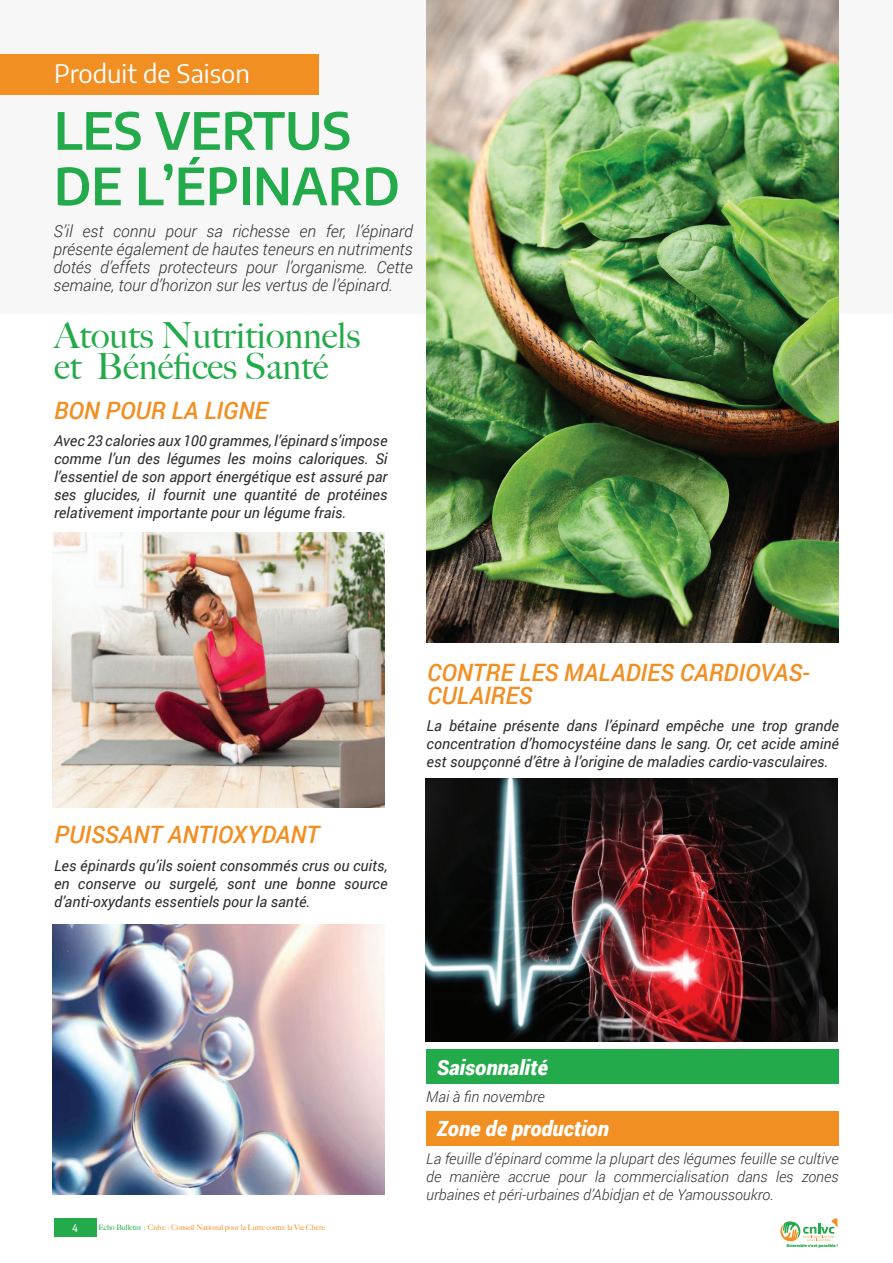
<style>
.page{position:relative;width:893px;height:1263px;background:#fff}
.page>*{position:absolute;margin:0;border:0;box-sizing:border-box;transform-origin:0 0}
.t1{font:600 51px/55.5px "Encode Sans";color:#23aa4a}
.t2{font:500 36px/31.5px "Big Caslon";color:#23aa4a}
.t3{font:25.5px "Encode Sans";color:#fff}
.t4{font:italic 500 24px/22.5px "Roboto";color:#f28f23}
.t5{font:italic 900 21px "Roboto";color:#fff}
.t6{font:italic 300 16.5px/18px "Roboto";color:#312e32;text-align:justify}
.t7{font:italic 15px/18px "Roboto";color:#312e32;text-align:justify}
.t8{font:italic 300 15px/18px "Roboto";color:#312e32;text-align:justify}
.t9{font:500 10.5px "Encode Sans Compressed";color:#fff}
.t10{font:500 7.5px "Big Caslon";color:#f28f23}
.t11{font:900 3.9px "Montserrat";color:#23aa4a}
.s1{color:#23aa4a}
</style>
<div class="page">
<div style="left:54px;top:1218px;width:42px;height:19px;background:#23aa4a"></div>
<svg style="left:780px;top:1218px;width:57px;height:24px"></svg>
<div style="left:426px;top:1049px;width:413px;height:35px;background:#23aa4a"></div>
<div style="left:426px;top:1111px;width:413px;height:35px;background:#f28f23"></div>
<div style="left:0;top:0;width:893px;height:314px;background:#f7f7f8"></div>
<div style="left:0;top:54px;width:319px;height:40px;background:#f28f23"></div>
<img style="left:427px;top:0;width:412px;height:643px">
<img style="left:426px;top:778px;width:412px;height:263px">
<img style="left:53px;top:532px;width:331px;height:276px">
<img style="left:53px;top:925px;width:331px;height:269px">
<h3 class="t3" style="left:54px;top:56px;width:197px">Produit de Saison</h3>
<h1 class="t1" style="left:54px;top:100px;width:347px">LES VERTUS<br>DE L’ÉPINARD</h1>
<p class="t6" style="left:53px;top:222px;width:361px">S’il est connu pour sa richesse en fer, l’épinard présente également de hautes teneurs en nutriments dotés d’effets protecteurs pour l’organisme. Cette semaine, tour d’horizon sur les vertus de l’épinard.</p>
<h2 class="t2" style="left:54px;top:318px;width:308px">Atouts Nutritionnels et Bénéfices Santé</h2>
<h3 class="t4" style="left:54px;top:398px;width:215px">BON POUR LA LIGNE</h3>
<p class="t7" style="left:54px;top:431px;width:335px">Avec 23 calories aux 100 grammes, l’épinard s’impose comme l’un des légumes les moins caloriques. Si l’essentiel de son apport énergétique est assuré par ses glucides, il fournit une quantité de protéines relativement importante pour un légume frais.</p>
<h3 class="t4" style="left:55px;top:823px;width:266px">PUISSANT ANTIOXYDANT</h3>
<p class="t7" style="left:54px;top:856px;width:335px">Les épinards qu’ils soient consommés crus ou cuits, en conserve ou surgelé, sont une bonne source d’anti-oxydants essentiels pour la santé.</p>
<h3 class="t4" style="left:427px;top:661px;width:384px">CONTRE LES MALADIES CARDIOVAS-<br>CULAIRES</h3>
<p class="t7" style="left:427px;top:716px;width:414px">La bétaine présente dans l’épinard empêche une trop grande concentration d’homocystéine dans le sang. Or, cet acide aminé est soupçonné d’être à l’origine de maladies cardio-vasculaires.</p>
<p class="t9" style="left:72px;top:1221px;width:7px">4</p>
<p class="t10" style="left:98px;top:1221px;width:228px"><span class="s1">Echo Bulletin :</span> Cnlvc : Conseil National pour la Lutte contre la Vie Chère</p>
<h3 class="t5" style="left:437px;top:1052px;width:112px">Saisonnalité</h3>
<p class="t8" style="left:426px;top:1087px;width:120px">Mai à fin novembre</p>
<h3 class="t5" style="left:437px;top:1114px;width:173px">Zone de production</h3>
<p class="t8" style="left:426px;top:1149px;width:414px">La feuille d’épinard comme la plupart des légumes feuille se cultive de manière accrue pour la commercialisation dans les zones urbaines et péri-urbaines d’Abidjan et de Yamoussoukro.</p>
<p class="t11" style="left:787px;top:1243px;width:53px">Ensemble c’est possible !</p>
</div>
